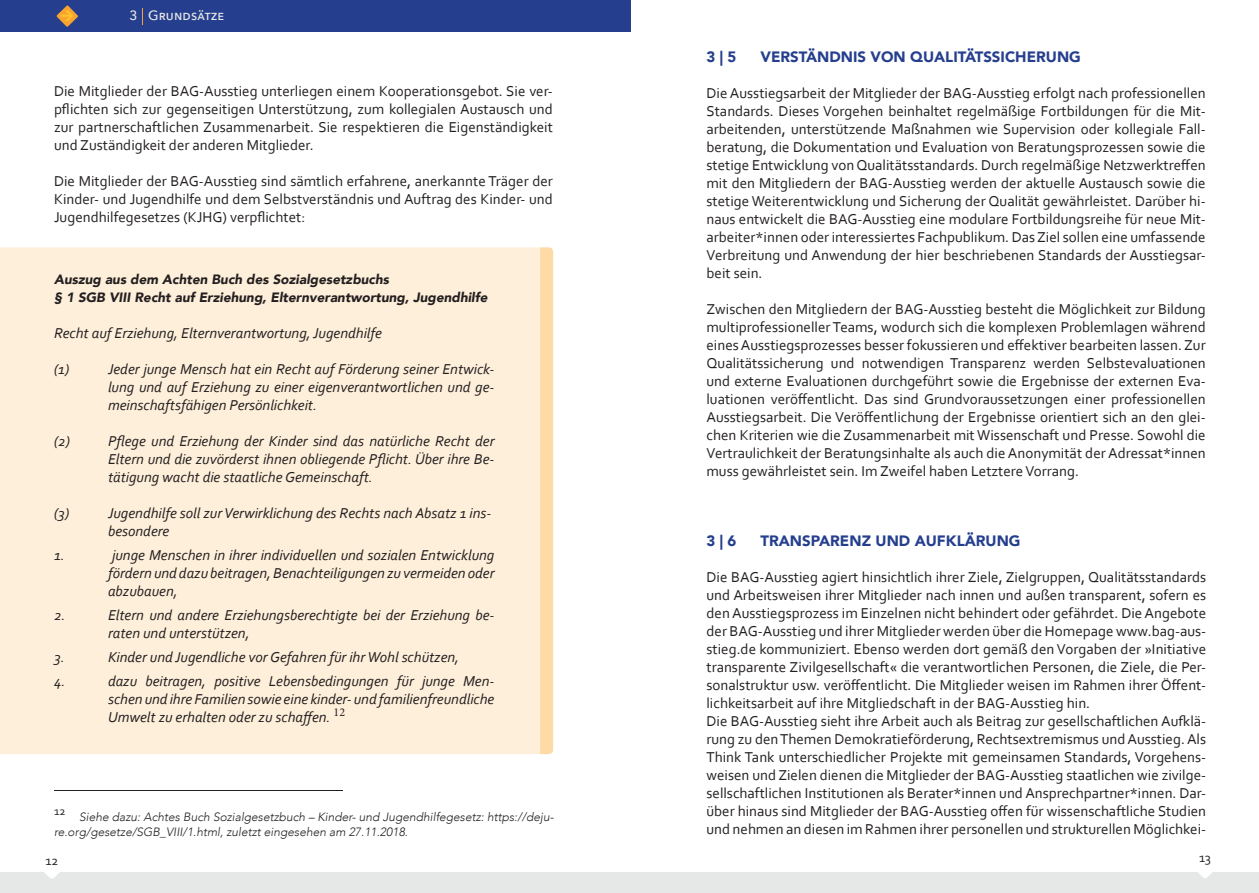
<style>
.page{position:relative;width:1259px;height:893px;background:#fff}
.page>*{position:absolute;margin:0;border:0;box-sizing:border-box;transform-origin:0 0}
.t1{font:15px/18px "Corbel";color:#231f20;text-align:justify}
.t2{font:italic 15px/18px "Corbel";color:#231f20;text-align:justify}
.t3{font:900 15px "Avenir";color:#253f8e}
.t4{font:italic 900 13.5px/18px "Avenir";color:#231f20}
.t5{font:500 13.5px "Avenir Next";letter-spacing:.01em;color:#e6e8e7}
.t6{font:13.5px "Corbel";color:#231f20}
.t7{font:italic 300 12px/14.4px "Avenir";color:#231f20}
.t8{font:12px "Corbel";color:#231f20}
</style>
<div class="page">
<div style="left:0;top:872px;width:1259px;height:21px;background:#e6e8e7"></div>
<svg style="left:1198px;top:872px;width:14px;height:6px"></svg>
<svg style="left:44px;top:872px;width:16px;height:7px"></svg>
<div style="left:0;top:0;width:630px;height:31px;background:#253f8e"></div>
<svg style="left:142px;top:8px;width:1px;height:16px"></svg>
<div style="left:0;top:247px;width:540px;height:507px;background:#feefda"></div>
<svg style="left:540px;top:247px;width:13px;height:507px;background:#fedaa5"></svg>
<hr style="left:54px;top:790px;width:288px;height:1px;background:#231f20">
<svg style="left:56px;top:5px;width:22px;height:22px"></svg>
<p class="t5" style="left:129px;top:4px;width:97px">3 GrundSätZe</p>
<p class="t1" style="left:54px;top:82px;width:500px">Die Mitglieder der BAG-Ausstieg unterliegen einem Kooperationsgebot. Sie ver&shy;pflichten sich zur gegenseitigen Unterstützung, zum kollegialen Austausch und zur partnerschaftlichen Zusammenarbeit. Sie respektieren die Eigenständigkeit und Zuständigkeit der anderen Mitglieder.</p>
<p class="t1" style="left:54px;top:172px;width:500px">Die Mitglieder der BAG-Ausstieg sind sämtlich erfahrene, anerkannte Träger der Kinder- und Jugendhilfe und dem Selbstverständnis und Auftrag des Kinder- und Jugendhilfegesetzes (KJHG) verpflichtet:</p>
<p class="t4" style="left:54px;top:270px;width:435px">Auszug aus dem Achten Buch des Sozialgesetzbuchs<br>§ 1 SGB VIII Recht auf Erziehung, Elternverantwortung, Jugendhilfe</p>
<p class="t2" style="left:54px;top:323px;width:329px">Recht auf Erziehung, Elternverantwortung, Jugendhilfe</p>
<p class="t2" style="left:54px;top:359px;width:17px">(1)</p>
<p class="t2" style="left:108px;top:359px;width:388px">Jeder junge Mensch hat ein Recht auf Förderung seiner Entwick&shy;lung und auf Erziehung zu einer eigenverantwortlichen und ge&shy;meinschaftsfähigen Persönlichkeit.</p>
<p class="t2" style="left:54px;top:431px;width:18px">(2)</p>
<p class="t2" style="left:108px;top:431px;width:388px">Pflege und Erziehung der Kinder sind das natürliche Recht der Eltern und die zuvörderst ihnen obliegende Pflicht. Über ihre Be&shy;tätigung wacht die staatliche Gemeinschaft.</p>
<p class="t2" style="left:54px;top:503px;width:17px">(3)</p>
<p class="t2" style="left:108px;top:503px;width:385px">Jugendhilfe soll zur Verwirklichung des Rechts nach Absatz 1 ins&shy;besondere</p>
<p class="t2" style="left:54px;top:545px;width:12px">1.</p>
<p class="t2" style="left:108px;top:545px;width:388px">junge Menschen in ihrer individuellen und sozialen Entwicklung fördern und dazu beitragen, Benachteiligungen zu vermeiden oder abzubauen,</p>
<p class="t2" style="left:54px;top:605px;width:13px">2.</p>
<p class="t2" style="left:108px;top:605px;width:388px">Eltern und andere Erziehungsberechtigte bei der Erziehung be&shy;raten und unterstützen,</p>
<p class="t2" style="left:54px;top:647px;width:12px">3.</p>
<p class="t2" style="left:108px;top:647px;width:353px">Kinder und Jugendliche vor Gefahren für ihr Wohl schützen,</p>
<p class="t2" style="left:54px;top:671px;width:13px">4.</p>
<p class="t2" style="left:108px;top:671px;width:388px">dazu beitragen, positive Lebensbedingungen für junge Men&shy;schen und ihre Familien sowie eine kinder- und familienfreundliche Umwelt zu erhalten oder zu schaffen. <sup>12</sup></p>
<p class="t8" style="left:54px;top:804px;width:13px">12</p>
<p class="t7" style="left:54px;top:810px;width:501px;text-indent:25px">Siehe dazu: Achtes Buch Sozialgesetzbuch – Kinder- und Jugendhilfegesetz: https://deju&shy;re.org/gesetze/SGB_VIII/1.html, zuletzt eingesehen am 27.11.2018.</p>
<p class="t3" style="left:706px;top:44px;width:31px">3 | 5</p>
<p class="t3" style="left:760px;top:44px;width:322px">VERSTÄNDNIS VON QUALITÄTSSICHERUNG</p>
<p class="t1" style="left:706px;top:83px;width:501px">Die Ausstiegsarbeit der Mitglieder der BAG-Ausstieg erfolgt nach professionellen Standards. Dieses Vorgehen beinhaltet regelmäßige Fortbildungen für die Mit&shy;arbeitenden, unterstützende Maßnahmen wie Supervision oder kollegiale Fall&shy;beratung, die Dokumentation und Evaluation von Beratungsprozessen sowie die stetige Entwicklung von Qualitätsstandards. Durch regelmäßige Netzwerktreffen mit den Mitgliedern der BAG-Ausstieg werden der aktuelle Austausch sowie die stetige Weiterentwicklung und Sicherung der Qualität gewährleistet. Darüber hi&shy;naus entwickelt die BAG-Ausstieg eine modulare Fortbildungsreihe für neue Mit&shy;arbeiter*innen oder interessiertes Fachpublikum. Das Ziel sollen eine umfassende Verbreitung und Anwendung der hier beschriebenen Standards der Ausstiegsar&shy;beit sein.</p>
<p class="t1" style="left:706px;top:299px;width:501px">Zwischen den Mitgliedern der BAG-Ausstieg besteht die Möglichkeit zur Bildung multiprofessioneller Teams, wodurch sich die komplexen Problemlagen während eines Ausstiegsprozesses besser fokussieren und effektiver bearbeiten lassen. Zur Qualitätssicherung und notwendigen Transparenz werden Selbstevaluationen und externe Evaluationen durchgeführt sowie die Ergebnisse der externen Eva&shy;luationen veröffentlicht. Das sind Grundvoraussetzungen einer professionellen Ausstiegsarbeit. Die Veröffentlichung der Ergebnisse orientiert sich an den glei&shy;chen Kriterien wie die Zusammenarbeit mit Wissenschaft und Presse. Sowohl die Vertraulichkeit der Beratungsinhalte als auch die Anonymität der Adressat*innen muss gewährleistet sein. Im Zweifel haben Letztere Vorrang.</p>
<p class="t3" style="left:706px;top:527px;width:31px">3 | 6</p>
<p class="t3" style="left:760px;top:527px;width:262px">TRANSPARENZ UND AUFKLÄRUNG</p>
<p class="t1" style="left:706px;top:567px;width:501px;text-align:left">Die BAG-Ausstieg agiert hinsichtlich ihrer Ziele, Zielgruppen, Qualitätsstandards und Arbeitsweisen ihrer Mitglieder nach innen und außen transparent, sofern es den Ausstiegsprozess im Einzelnen nicht behindert oder gefährdet. Die Angebote der BAG-Ausstieg und ihrer Mitglieder werden über die Homepage www.bag-aus&shy;stieg.de kommuniziert. Ebenso werden dort gemäß den Vorgaben der »Initiative transparente Zivilgesellschaft« die verantwortlichen Personen, die Ziele, die Per&shy;sonalstruktur usw. veröffentlicht. Die Mitglieder weisen im Rahmen ihrer Öffent&shy;lichkeitsarbeit auf ihre Mitgliedschaft in der BAG-Ausstieg hin.<br>Die BAG-Ausstieg sieht ihre Arbeit auch als Beitrag zur gesellschaftlichen Aufklä&shy;rung zu den Themen Demokratieförderung, Rechtsextremismus und Ausstieg. Als Think Tank unterschiedlicher Projekte mit gemeinsamen Standards, Vorgehens&shy;weisen und Zielen dienen die Mitglieder der BAG-Ausstieg staatlichen wie zivilge&shy;sellschaftlichen Institutionen als Berater*innen und Ansprechpartner*innen. Dar&shy;über hinaus sind Mitglieder der BAG-Ausstieg offen für wissenschaftliche Studien und nehmen an diesen im Rahmen ihrer personellen und strukturellen Möglichkei-</p>
<p class="t6" style="left:45px;top:852px;width:14px">12</p>
<p class="t6" style="left:1199px;top:849px;width:13px">13</p>
</div>
